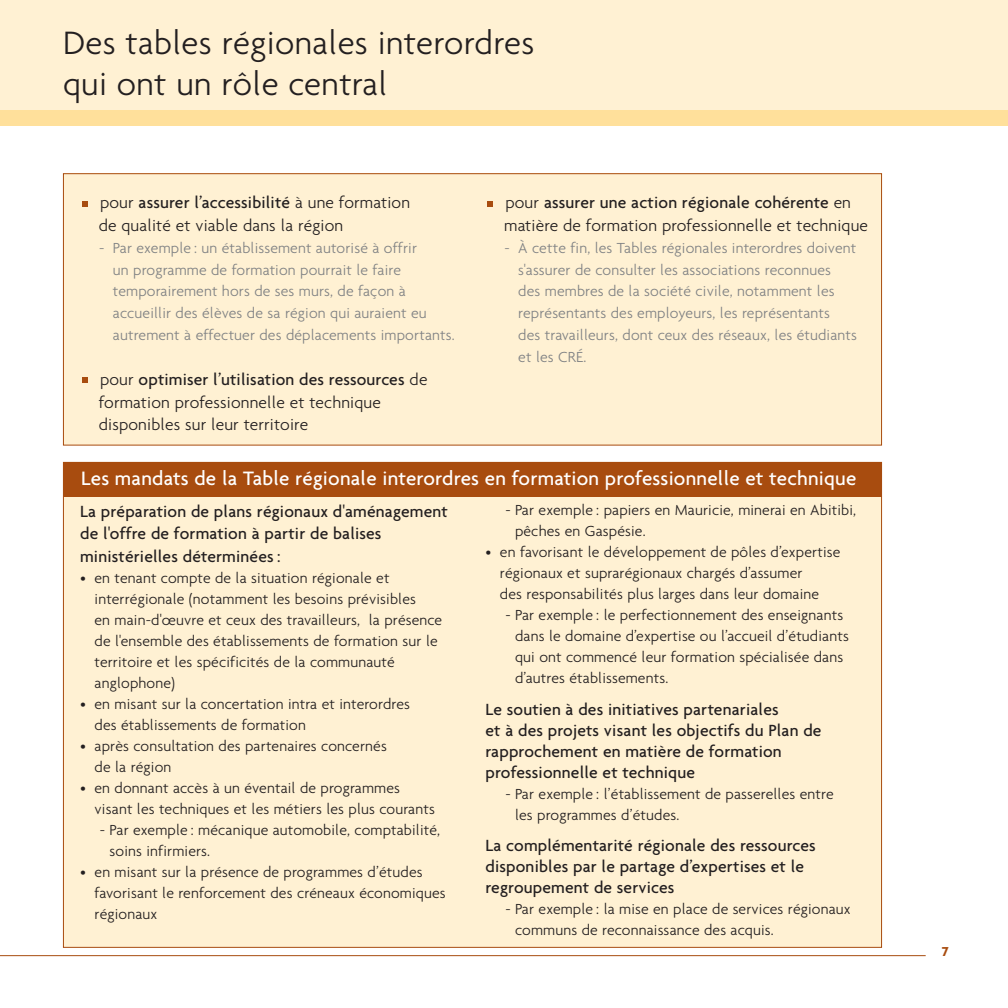
<style>
.page{position:relative;width:1008px;height:1008px;background:#fff}
.page>*{position:absolute;margin:0;border:0;box-sizing:border-box;transform-origin:0 0}
.t1{font:300 35px/40.2px "Agenda";letter-spacing:.01em;color:#231f20}
.t2{font:500 21px "Agenda";letter-spacing:.01em;color:#fff}
.t3{font:500 17.5px/21px "Agenda";letter-spacing:.01em;color:#231f20}
.t4{font:300 17.5px/22.8px "Agenda";letter-spacing:.01em;color:#231f20}
.t5{font:300 15.75px/21px "Agenda";letter-spacing:.01em;color:#231f20}
.t6{font:300 15.75px/21.9px "Agenda";letter-spacing:.01em;color:#808284}
.t7{font:700 14px "Agenda";color:#a84c0f}
.s1{font-weight:500}
</style>
<div class="page">
<div style="left:0;top:0;width:1008px;height:110px;background:#fff1d3"></div>
<div style="left:0;top:110px;width:1008px;height:16px;background:#ffe09b"></div>
<div style="left:63px;top:462px;width:819px;height:485px;background:#fff1d3"></div>
<div style="left:63px;top:174px;width:819px;height:271px;background:#fff1d3"></div>
<div style="left:63px;top:463px;width:819px;height:34px;background:#a84c0f"></div>
<hr style="left:0;top:955px;width:926px;height:1px;background:#a84c0f">
<svg style="left:487px;top:201px;width:6px;height:5px"></svg>
<svg style="left:82px;top:378px;width:5px;height:5px"></svg>
<svg style="left:82px;top:201px;width:5px;height:5px"></svg>
<h1 class="t1" style="left:63px;top:27px;width:473px">Des tables régionales interordres qui ont un rôle central</h1>
<p class="t4" style="left:99px;top:193px;width:313px">pour <span class="s1">assurer l’accessibilité</span> à une formation de qualité et viable dans la région</p>
<p class="t6" style="left:113px;top:238px;width:343px;text-indent:-14px">- Par exemple : un établissement autorisé à offrir<br>un programme de formation pourrait le faire temporairement hors de ses murs, de façon à accueillir des élèves de sa région qui auraient eu autrement à effectuer des déplacements importants.</p>
<p class="t4" style="left:99px;top:370px;width:330px">pour <span class="s1">optimiser l’utilisation des ressources</span> de formation professionnelle et technique disponibles sur leur territoire</p>
<p class="t4" style="left:504px;top:193px;width:365px">pour <span class="s1">assurer une action régionale cohérente</span> en matière de formation professionnelle et technique</p>
<p class="t6" style="left:518px;top:238px;width:340px;text-indent:-14px">- À cette fin, les Tables régionales interordres doivent s'assurer de consulter les associations reconnues<br>des membres de la société civile, notamment les représentants des employeurs, les représentants<br>des travailleurs, dont ceux des réseaux, les étudiants et les CRÉ.</p>
<h2 class="t2" style="left:81px;top:468px;width:777px">Les mandats de la Table régionale interordres en formation professionnelle et technique</h2>
<p class="t3" style="left:80px;top:502px;width:369px;line-height:22.8px">La préparation de plans régionaux d'aménagement de l'offre de formation à partir de balises ministérielles déterminées :</p>
<p class="t5" style="left:95px;top:569px;width:349px;text-indent:-14px">• en tenant compte de la situation régionale et interrégionale (notamment les besoins prévisibles<br>en main-d'œuvre et ceux des travailleurs, la présence de l'ensemble des établissements de formation sur le territoire et les spécificités de la communauté anglophone)</p>
<p class="t5" style="left:95px;top:695px;width:317px;text-indent:-14px">• en misant sur la concertation intra et interordres des établissements de formation</p>
<p class="t5" style="left:95px;top:737px;width:294px;text-indent:-14px">• après consultation des partenaires concernés de la région</p>
<p class="t5" style="left:95px;top:779px;width:342px;text-indent:-14px">• en donnant accès à un éventail de programmes visant les techniques et les métiers les plus courants</p>
<p class="t5" style="left:110px;top:821px;width:332px;text-indent:-10px">- Par exemple : mécanique automobile, comptabilité, soins infirmiers.</p>
<p class="t5" style="left:95px;top:863px;width:353px;text-indent:-14px">• en misant sur la présence de programmes d’études favorisant le renforcement des créneaux économiques régionaux</p>
<p class="t5" style="left:515px;top:501px;width:343px;text-indent:-10px">- Par exemple : papiers en Mauricie, minerai en Abitibi, pêches en Gaspésie.</p>
<p class="t5" style="left:500px;top:543px;width:342px;text-indent:-14px">• en favorisant le développement de pôles d’expertise régionaux et suprarégionaux chargés d’assumer<br>des responsabilités plus larges dans leur domaine</p>
<p class="t5" style="left:515px;top:606px;width:335px;text-indent:-10px">- Par exemple : le perfectionnement des enseignants dans le domaine d’expertise ou l’accueil d’étudiants qui ont commencé leur formation spécialisée dans d’autres établissements.</p>
<p class="t3" style="left:486px;top:701px;width:338px">Le soutien à des initiatives partenariales<br>et à des projets visant les objectifs du Plan de rapprochement en matière de formation professionnelle et technique</p>
<p class="t5" style="left:515px;top:785px;width:320px;text-indent:-10px">- Par exemple : l’établissement de passerelles entre les programmes d’études.</p>
<p class="t3" style="left:486px;top:837px;width:332px">La complémentarité régionale des ressources disponibles par le partage d’expertises et le regroupement de services</p>
<p class="t5" style="left:515px;top:901px;width:337px;text-indent:-10px">- Par exemple : la mise en place de services régionaux communs de reconnaissance des acquis.</p>
<p class="t7" style="left:942px;top:945px;width:8px">7</p>
</div>
